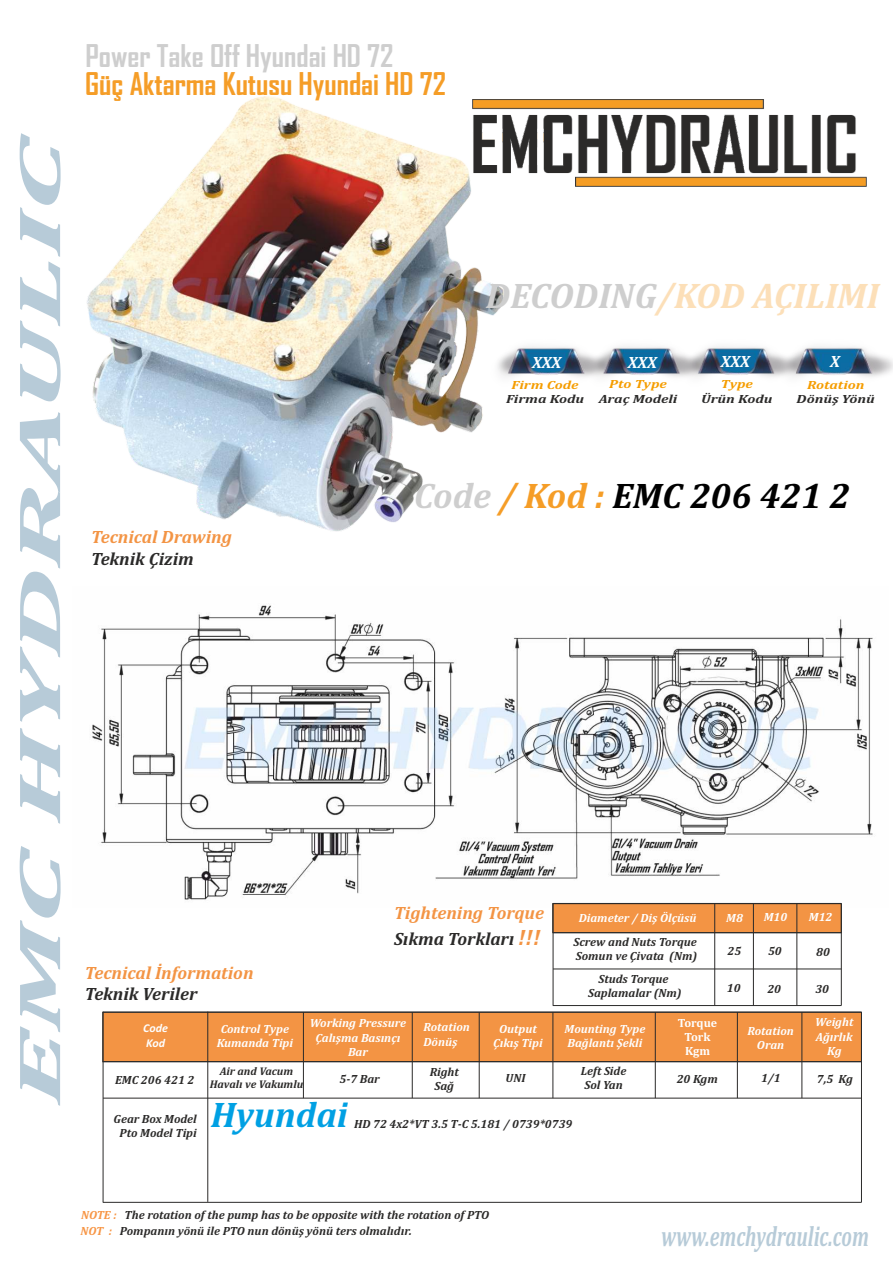
<style>
.page{position:relative;width:893px;height:1263px;background:#fff}
.page>*{position:absolute;margin:0;border:0;box-sizing:border-box;transform-origin:0 0}
.t1{font:italic 700 60px "Cambria";color:#b7cbd8;scale:2.18 1}
.t2{font:italic 700 36px "Cambria";color:#000}
.t3{font:italic 700 36px "Cambria";color:#fcdfb8}
.t4{font:italic 700 36px "Cambria";color:#00a0e3}
.t5{font:700 30px "Agency FB";color:#f59d27}
.t6{font:700 30px "Agency FB";color:#cecece}
.t7{font:italic 700 28.5px "Cambria";color:#b7cbd8;scale:.68 1}
.t8{font:italic 700 18px/25.3px "Cambria";color:#f39444}
.t9{font:italic 700 18px "Cambria";color:#2b2a29}
.t10{font:italic 700 18px "Arial";color:#fefefe}
.t11{font:italic 700 16.5px "Cambria";color:#fefefe}
.t12{font:italic 700 12px/14.1px "Cambria";color:#2b2a29}
.t13{font:italic 700 12px/14.1px "Cambria";color:#fefefe;text-align:center}
.t14{font:italic 700 12px "Cambria";color:#2b2a29;scale:1.23 1}
.t15{font:italic 700 12px "Cambria";color:#f59d00;scale:1.23 1}
.t16{font:italic 700 12px "Cambria";color:#fff}
.t17{font:700 12px/14.1px "Cambria";color:#fefefe;text-align:center}
.t18{font:italic 700 12px/14.7px "Calibri";color:#fefefe}
.t19{font:italic 700 11.25px/13.2px "Cambria";color:#2b2a29;text-align:center}
.s1{color:#cecece}
.s2{color:#f59d27}
.s3{color:#2b2a29}
.s4{font-size:22.5px}
.s5{color:#f79646}
</style>
<div class="page">
<img style="left:87px;top:96px;width:420px;height:436px">
<img style="left:92px;top:605px;width:781px;height:298px">
<img style="left:472px;top:100px;width:394px;height:86px">
<img style="left:486px;top:337px;width:407px;height:54px">
<div style="left:552px;top:903px;width:289px;height:30px;background:#f39444"></div>
<hr style="left:553px;top:1005px;width:288px;height:1px;background:#2b2a29">
<hr style="left:553px;top:968px;width:288px;height:1px;background:#2b2a29">
<hr style="left:553px;top:932px;width:288px;height:1px;background:#2b2a29">
<hr style="left:553px;top:903px;width:288px;height:1px;background:#2b2a29">
<hr style="left:553px;top:903px;width:1px;height:102px;background:#2b2a29">
<hr style="left:714px;top:903px;width:1px;height:102px;background:#2b2a29">
<hr style="left:753px;top:903px;width:1px;height:102px;background:#2b2a29">
<hr style="left:796px;top:903px;width:1px;height:102px;background:#2b2a29">
<hr style="left:841px;top:903px;width:1px;height:102px;background:#2b2a29">
<div style="left:102px;top:1011px;width:760px;height:51px;background:#f39444"></div>
<hr style="left:103px;top:1202px;width:758px;height:1px;background:#2b2a29">
<hr style="left:103px;top:1098px;width:758px;height:1px;background:#2b2a29">
<hr style="left:103px;top:1061px;width:758px;height:1px;background:#2b2a29">
<hr style="left:103px;top:1012px;width:758px;height:1px;background:#2b2a29">
<hr style="left:103px;top:1012px;width:1px;height:190px;background:#2b2a29">
<hr style="left:207px;top:1012px;width:1px;height:190px;background:#2b2a29">
<hr style="left:303px;top:1012px;width:1px;height:86px;background:#2b2a29">
<hr style="left:412px;top:1012px;width:1px;height:86px;background:#2b2a29">
<hr style="left:479px;top:1012px;width:1px;height:86px;background:#2b2a29">
<hr style="left:552px;top:1012px;width:1px;height:86px;background:#2b2a29">
<hr style="left:655px;top:1012px;width:1px;height:86px;background:#2b2a29">
<hr style="left:737px;top:1012px;width:1px;height:86px;background:#2b2a29">
<hr style="left:801px;top:1012px;width:1px;height:86px;background:#2b2a29">
<hr style="left:861px;top:1012px;width:1px;height:190px;background:#2b2a29">
<h1 class="t1" style="left:13px;top:413px;width:130px;rotate:-90deg">ULIC</h1>
<h1 class="t1" style="left:13px;top:1106px;width:326px;rotate:-90deg">EMC HYDRA</h1>
<h3 class="t6" style="left:85px;top:44px;width:309px">Power Take Off Hyundai HD 72</h3>
<h3 class="t5" style="left:85px;top:72px;width:362px">Güç Aktarma Kutusu Hyundai HD 72</h3>
<h2 class="t3" style="left:486px;top:280px;width:395px"><span class="s1">DECODING</span>/KOD AÇILIMI</h2>
<h3 class="t10" style="left:529px;top:349px;width:38px">XXX</h3>
<h3 class="t11" style="left:532px;top:355px;width:31px">XXX</h3>
<h3 class="t11" style="left:628px;top:355px;width:31px">XXX</h3>
<h3 class="t11" style="left:721px;top:354px;width:31px">XXX</h3>
<h3 class="t11" style="left:830px;top:354px;width:11px">X</h3>
<p class="t15" style="left:512px;top:379px;width:56px">Firm Code</p>
<p class="t14" style="left:506px;top:394px;width:65px">Firma Kodu</p>
<p class="t15" style="left:609px;top:379px;width:48px">Pto Type</p>
<p class="t14" style="left:599px;top:393px;width:65px">Araç Modeli</p>
<p class="t15" style="left:721px;top:379px;width:28px">Type</p>
<p class="t14" style="left:701px;top:393px;width:60px">Ürün Kodu</p>
<p class="t15" style="left:807px;top:379px;width:48px">Rotation</p>
<p class="t14" style="left:797px;top:393px;width:65px">Dönüş Yönü</p>
<h3 class="t8" style="left:91px;top:526px;width:142px">Tecnical Drawing</h3>
<h3 class="t9" style="left:91px;top:550px;width:104px">Teknik Çizim</h3>
<h3 class="t8" style="left:85px;top:961px;width:170px">Tecnical İnformation</h3>
<h3 class="t9" style="left:85px;top:986px;width:114px">Teknik Veriler</h3>
<h2 class="t2" style="left:414px;top:480px;width:438px"><span class="s1">Code</span> <span class="s2">/ Kod :</span> EMC 206 421 2</h2>
<h3 class="t8" style="left:394px;top:901px;width:151px">Tightening Torque<br><span class="s3">Sıkma Torkları</span> <span class="s4">!!!</span></h3>
<p class="t16" style="left:579px;top:912px;width:119px">Diameter / Diş Ölçüsü</p>
<p class="t13" style="left:726px;top:911px;width:18px">M8</p>
<p class="t13" style="left:764px;top:911px;width:25px">M10</p>
<p class="t13" style="left:809px;top:911px;width:25px">M12</p>
<p class="t12" style="left:816px;top:945px;width:15px">80</p>
<p class="t12" style="left:573px;top:935px;width:125px">Screw and Nuts Torque<br>Somun ve Çivata (Nm)</p>
<p class="t12" style="left:588px;top:972px;width:95px;text-align:center">Studs Torque<br>Saplamalar (Nm)</p>
<p class="t12" style="left:728px;top:944px;width:15px">25</p>
<p class="t12" style="left:768px;top:945px;width:15px">50</p>
<p class="t12" style="left:727px;top:981px;width:15px">10</p>
<p class="t12" style="left:767px;top:982px;width:15px">20</p>
<p class="t12" style="left:815px;top:982px;width:15px">30</p>
<p class="t13" style="left:423px;top:1021px;width:48px;text-align:left">Rotation<br>Dönüş</p>
<p class="t13" style="left:493px;top:1022px;width:51px">Output<br>Çıkış Tipi</p>
<p class="t17" style="left:678px;top:1016px;width:41px">Torque<br>Tork<br>Kgm</p>
<p class="t13" style="left:747px;top:1024px;width:48px">Rotation<br>Oran</p>
<p class="t13" style="left:815px;top:1016px;width:40px">Weight<br>Ağırlık<br>Kg</p>
<p class="t12" style="left:430px;top:1065px;width:31px;text-align:center">Right<br>Sağ</p>
<p class="t12" style="left:506px;top:1072px;width:21px">UNI</p>
<p class="t12" style="left:677px;top:1072px;width:43px">20 Kgm</p>
<p class="t12" style="left:761px;top:1072px;width:21px">1/1</p>
<p class="t12" style="left:817px;top:1073px;width:38px">7,5 Kg</p>
<p class="t12" style="left:354px;top:1118px;width:220px">HD 72 4x2*VT 3.5 T-C 5.181 / 0739*0739</p>
<p class="t18" style="left:143px;top:1021px;width:26px">Code<br>Kod</p>
<p class="t13" style="left:217px;top:1023px;width:78px">Control Type<br>Kumanda Tipi</p>
<p class="t13" style="left:310px;top:1017px;width:98px">Working Pressure<br>Çalışma Basınçı<br>Bar</p>
<p class="t12" style="left:115px;top:1073px;width:81px">EMC 206 421 2</p>
<p class="t12" style="left:114px;top:1113px;width:85px;text-align:center">Gear Box Model<br>Pto Model Tipi</p>
<p class="t13" style="left:565px;top:1023px;width:82px;text-align:left">Mounting Type<br>Bağlantı Şekli</p>
<p class="t12" style="left:581px;top:1065px;width:47px">Left Side<br>Sol Yan</p>
<p class="t19" style="left:210px;top:1065px;width:95px">Air and Vacum<br>Havalı ve Vakumlu</p>
<p class="t12" style="left:340px;top:1073px;width:42px">5-7 Bar</p>
<h2 class="t4" style="left:211px;top:1099px;width:138px">Hyundai</h2>
<p class="t12" style="left:81px;top:1208px;width:410px;line-height:15.8px"><span class="s5">NOTE :</span> The rotation of the pump has to be opposite with the rotation of PTO<br><span class="s5">NOT :</span> Pompanın yönü ile PTO nun dönüş yönü ters olmalıdır.</p>
<h3 class="t7" style="left:661px;top:1224px;width:307px">www.emchydraulic.com</h3>
</div>
